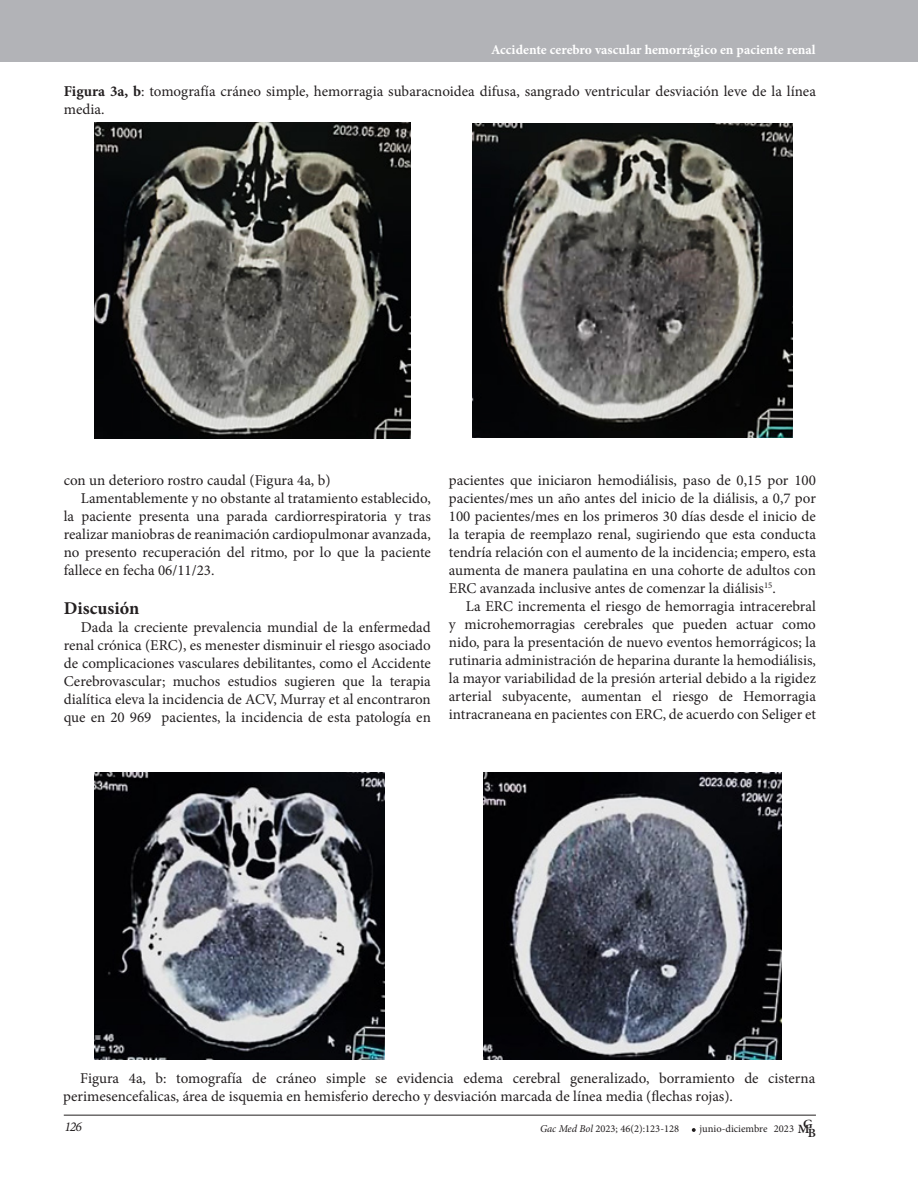
<style>
.page{position:relative;width:918px;height:1188px;background:#fff}
.page>*{position:absolute;margin:0;border:0;box-sizing:border-box;transform-origin:0 0}
.t1{font:700 18px "Minion Pro";color:#231f20}
.t2{font:15px/18px "Minion Pro";color:#231f20;text-align:justify}
.t3{font:700 13.5px "Minion Pro";color:#fff}
.t4{font:italic 13.5px "Minion Pro";color:#231f20}
.t5{font:600 12.6px "Minion Pro";color:#231f20;scale:1.05 1}
.t6{font:10.5px "Minion Pro";color:#231f20}
.s1{font-weight:700}
.s2{font-style:italic}
</style>
<div class="page">
<div style="left:0;top:1px;width:918px;height:61px;background:#b2b3b7"></div>
<hr style="left:64px;top:1115px;width:752px;height:1px;background:#231f20">
<svg style="left:692px;top:1128px;width:4px;height:4px"></svg>
<img style="left:94px;top:122px;width:316px;height:316px">
<img style="left:473px;top:123px;width:319px;height:315px">
<img style="left:94px;top:772px;width:291px;height:288px">
<img style="left:483px;top:772px;width:299px;height:288px">
<p class="t3" style="left:491px;top:40px;width:326px">Accidente cerebro vascular hemorrágico en paciente renal</p>
<p class="t2" style="left:64px;top:82px;width:754px"><span class="s1">Figura 3a, b</span>: tomografía cráneo simple, hemorragia subaracnoidea difusa, sangrado ventricular desviación leve de la línea media.</p>
<p class="t2" style="left:64px;top:471px;width:268px">con un deterioro rostro caudal (Figura 4a, b)</p>
<p class="t2" style="left:64px;top:489px;width:369px;text-indent:17px">Lamentablemente y no obstante al tratamiento establecido, la paciente presenta una parada cardiorrespiratoria y tras realizar maniobras de reanimación cardiopulmonar avanzada, no presento recuperación del ritmo, por lo que la paciente fallece en fecha 06/11/23.</p>
<p class="t1" style="left:64px;top:596px;width:77px">Discusión</p>
<p class="t2" style="left:64px;top:618px;width:369px;text-indent:17px">Dada la creciente prevalencia mundial de la enfermedad renal crónica (ERC), es menester disminuir el riesgo asociado de complicaciones vasculares debilitantes, como el Accidente Cerebrovascular; muchos estudios sugieren que la terapia dialítica eleva la incidencia de ACV, Murray et al encontraron que en 20 969 pacientes, la incidencia de esta patología en</p>
<p class="t2" style="left:449px;top:471px;width:369px">pacientes que iniciaron hemodiálisis, paso de 0,15 por 100 pacientes/mes un año antes del inicio de la diálisis, a 0,7 por 100 pacientes/mes en los primeros 30 días desde el inicio de la terapia de reemplazo renal, sugiriendo que esta conducta tendría relación con el aumento de la incidencia; empero, esta aumenta de manera paulatina en una cohorte de adultos con ERC avanzada inclusive antes de comenzar la diálisis<sup>15</sup>.</p>
<p class="t2" style="left:449px;top:597px;width:369px;text-indent:17px">La ERC incrementa el riesgo de hemorragia intracerebral y microhemorragias cerebrales que pueden actuar como nido, para la presentación de nuevo eventos hemorrágicos; la rutinaria administración de heparina durante la hemodiálisis, la mayor variabilidad de la presión arterial debido a la rigidez arterial subyacente, aumentan el riesgo de Hemorragia intracraneana en pacientes con ERC, de acuerdo con Seliger et</p>
<p class="t2" style="left:63px;top:1069px;width:754px;text-indent:17px">Figura 4a, b: tomografía de cráneo simple se evidencia edema cerebral generalizado, borramiento de cisterna perimesencefalicas, área de isquemia en hemisferio derecho y desviación marcada de línea media (flechas rojas).</p>
<p class="t4" style="left:64px;top:1118px;width:19px">126</p>
<p class="t5" style="left:798px;top:1118px;width:16px">MG</p>
<p class="t6" style="left:540px;top:1122px;width:141px"><span class="s2">Gac Med Bol</span> 2023; 46(2):123-128</p>
<p class="t6" style="left:700px;top:1122px;width:96px">junio-diciembre 2023</p>
<p class="t5" style="left:808px;top:1124px;width:9px">B</p>
</div>
